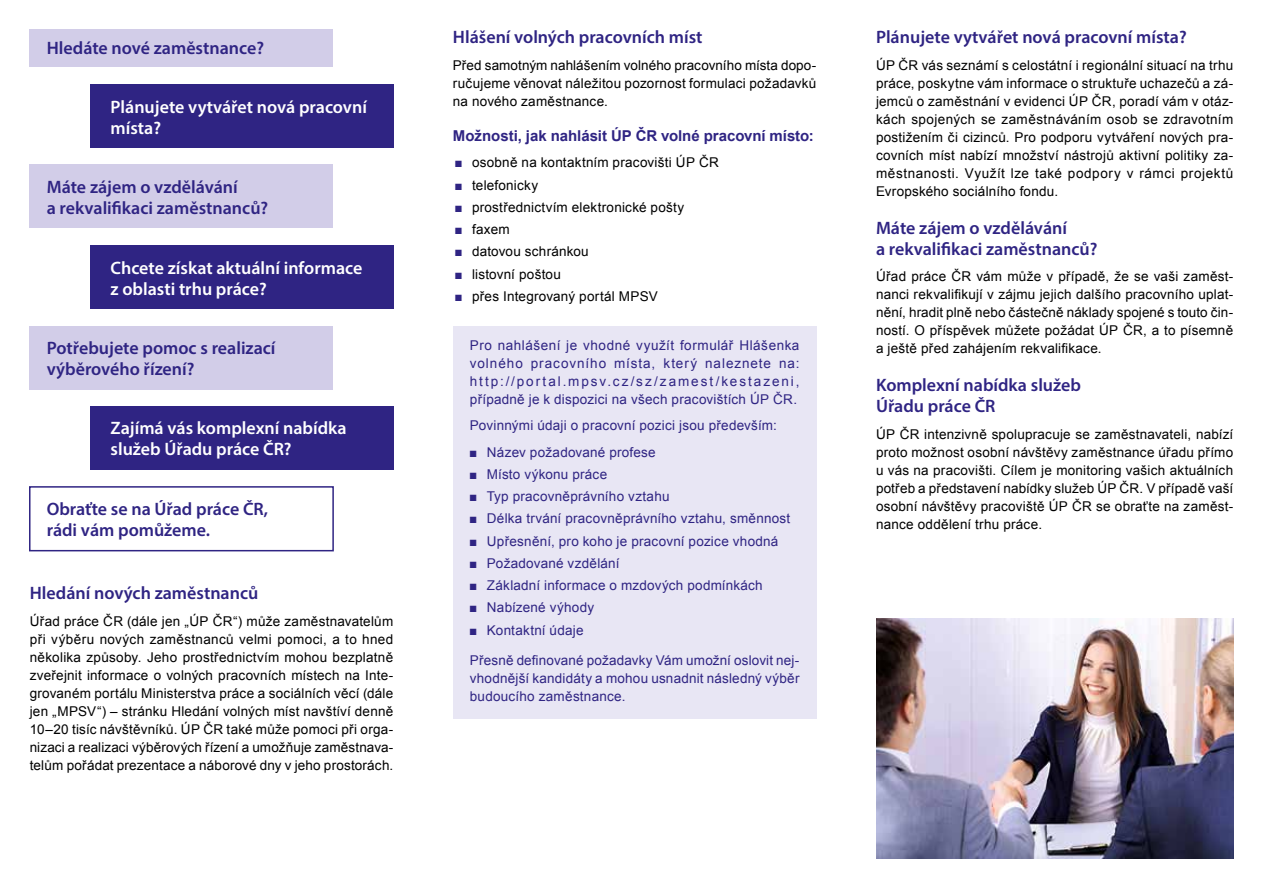
<style>
.page{position:relative;width:1263px;height:893px;background:#fff}
.page>*{position:absolute;margin:0;border:0;box-sizing:border-box;transform-origin:0 0}
.t1{font:600 18px/21px "Myriad Pro";color:#2f2483}
.t2{font:600 18px/21px "Myriad Pro";color:#fff}
.t3{font:700 15px "Arial";color:#2f2483}
.t4{font:13.5px/18px "Arial";letter-spacing:.015em;color:#000;text-align:justify}
.t5{font:13.5px/18px "Arial";letter-spacing:.02em;color:#2f2483;text-align:justify}
.s1{color:#2f2483}
</style>
<div class="page">
<div style="left:29px;top:486px;width:305px;height:65px;border:2px solid #2f2483"></div>
<div style="left:30px;top:30px;width:303px;height:37px;background:#d2cde8"></div>
<div style="left:453px;top:326px;width:363px;height:393px;background:#e8e6f4"></div>
<div style="left:90px;top:84px;width:303px;height:64px;background:#2f2483"></div>
<div style="left:30px;top:165px;width:303px;height:63px;background:#d2cde8"></div>
<div style="left:90px;top:245px;width:303px;height:64px;background:#2f2483"></div>
<div style="left:30px;top:326px;width:303px;height:63px;background:#d2cde8"></div>
<div style="left:90px;top:406px;width:303px;height:64px;background:#2f2483"></div>
<img style="left:876px;top:619px;width:357px;height:240px">
<h1 class="t1" style="left:47px;top:37px;width:219px">Hledáte nové zaměstnance?</h1>
<h1 class="t2" style="left:111px;top:96px;width:258px">Plánujete vytvářet nová pracovní místa?</h1>
<h1 class="t1" style="left:47px;top:176px;width:223px">Máte zájem o vzdělávání<br>a rekvalifikaci zaměstnanců?</h1>
<h1 class="t2" style="left:111px;top:257px;width:253px">Chcete získat aktuální informace z oblasti trhu práce?</h1>
<h1 class="t1" style="left:47px;top:337px;width:230px">Potřebujete pomoc s realizací výběrového řízení?</h1>
<h1 class="t2" style="left:111px;top:417px;width:238px">Zajímá vás komplexní nabídka služeb Úřadu práce ČR?</h1>
<h1 class="t1" style="left:47px;top:498px;width:223px">Obraťte se na Úřad práce ČR, rádi vám pomůžeme.</h1>
<h1 class="t1" style="left:30px;top:582px;width:230px">Hledání nových zaměstnanců</h1>
<p class="t4" style="left:30px;top:612px;width:365px">Úřad práce ČR (dále jen „ÚP ČR“) může zaměstnavatelům při výběru nových zaměstnanců velmi pomoci, a to hned několika způsoby. Jeho prostřednictvím mohou bezplatně zveřejnit informace o volných pracovních místech na Inte&shy;grovaném portálu Ministerstva práce a sociálních věcí (dále jen „MPSV“) – stránku Hledání volných míst navštíví denně 10–20 tisíc návštěvníků. ÚP ČR také může pomoci při orga&shy;nizaci a realizaci výběrových řízení a umožňuje zaměstnava&shy;telům pořádat prezentace a náborové dny v jeho prostorách.</p>
<h1 class="t1" style="left:453px;top:26px;width:251px">Hlášení volných pracovních míst</h1>
<p class="t4" style="left:453px;top:56px;width:365px">Před samotným nahlášením volného pracovního místa dopo&shy;ručujeme věnovat náležitou pozornost formulaci požadavků na nového zaměstnance.</p>
<p class="t3" style="left:453px;top:125px;width:363px">Možnosti, jak nahlásit ÚP ČR volné pracovní místo:</p>
<p class="t4" style="left:455px;top:153px;width:265px"><span class="s1">■</span> osobně na kontaktním pracovišti ÚP ČR</p>
<p class="t4" style="left:455px;top:176px;width:85px"><span class="s1">■</span> telefonicky</p>
<p class="t4" style="left:455px;top:198px;width:231px"><span class="s1">■</span> prostřednictvím elektronické pošty</p>
<p class="t4" style="left:455px;top:220px;width:56px"><span class="s1">■</span> faxem</p>
<p class="t4" style="left:455px;top:242px;width:135px"><span class="s1">■</span> datovou schránkou</p>
<p class="t4" style="left:455px;top:265px;width:107px"><span class="s1">■</span> listovní poštou</p>
<p class="t4" style="left:455px;top:287px;width:204px"><span class="s1">■</span> přes Integrovaný portál MPSV</p>
<p class="t5" style="left:470px;top:336px;width:331px">Pro nahlášení je vhodné využít formulář Hlášenka volného pracovního místa, který naleznete na: http://portal.mpsv.cz/sz/zamest/kestazeni, případně je k dispozici na všech pracovištích ÚP ČR.</p>
<p class="t5" style="left:470px;top:416px;width:308px">Povinnými údaji o pracovní pozici jsou především:</p>
<p class="t5" style="left:470px;top:443px;width:187px">■ Název požadované profese</p>
<p class="t5" style="left:470px;top:465px;width:139px">■ Místo výkonu práce</p>
<p class="t5" style="left:470px;top:487px;width:201px">■ Typ pracovněprávního vztahu</p>
<p class="t5" style="left:470px;top:509px;width:322px">■ Délka trvání pracovněprávního vztahu, směnnost</p>
<p class="t5" style="left:470px;top:532px;width:310px">■ Upřesnění, pro koho je pracovní pozice vhodná</p>
<p class="t5" style="left:470px;top:554px;width:151px">■ Požadované vzdělání</p>
<p class="t5" style="left:470px;top:576px;width:294px">■ Základní informace o mzdových podmínkách</p>
<p class="t5" style="left:470px;top:598px;width:126px">■ Nabízené výhody</p>
<p class="t5" style="left:470px;top:621px;width:115px">■ Kontaktní údaje</p>
<p class="t5" style="left:470px;top:651px;width:331px">Přesně definované požadavky Vám umožní oslovit nej&shy;vhodnější kandidáty a mohou usnadnit následný výběr budoucího zaměstnance.</p>
<h1 class="t1" style="left:876px;top:26px;width:312px">Plánujete vytvářet nová pracovní místa?</h1>
<p class="t4" style="left:876px;top:56px;width:359px">ÚP ČR vás seznámí s celostátní i regionální situací na trhu práce, poskytne vám informace o struktuře uchazečů a zá&shy;jemců o zaměstnání v evidenci ÚP ČR, poradí vám v otáz&shy;kách spojených se zaměstnáváním osob se zdravotním postižením či cizinců. Pro podporu vytváření nových pra&shy;covních míst nabízí množství nástrojů aktivní politiky za&shy;městnanosti. Využít lze také podpory v rámci projektů Evropského sociálního fondu.</p>
<h1 class="t1" style="left:876px;top:217px;width:223px">Máte zájem o vzdělávání<br>a rekvalifikaci zaměstnanců?</h1>
<p class="t4" style="left:876px;top:267px;width:359px">Úřad práce ČR vám může v případě, že se vaši zaměst&shy;nanci rekvalifikují v zájmu jejich dalšího pracovního uplat&shy;nění, hradit plně nebo částečně náklady spojené s touto čin&shy;ností. O příspěvek můžete požádat ÚP ČR, a to písemně a ještě před zahájením rekvalifikace.</p>
<h1 class="t1" style="left:876px;top:374px;width:206px">Komplexní nabídka služeb<br>Úřadu práce ČR</h1>
<p class="t4" style="left:876px;top:425px;width:359px">ÚP ČR intenzivně spolupracuje se zaměstnavateli, nabízí proto možnost osobní návštěvy zaměstnance úřadu přímo u vás na pracovišti. Cílem je monitoring vašich aktuálních potřeb a představení nabídky služeb ÚP ČR. V případě vaší osobní návštěvy pracoviště ÚP ČR se obraťte na zaměst&shy;nance oddělení trhu práce.</p>
</div>
